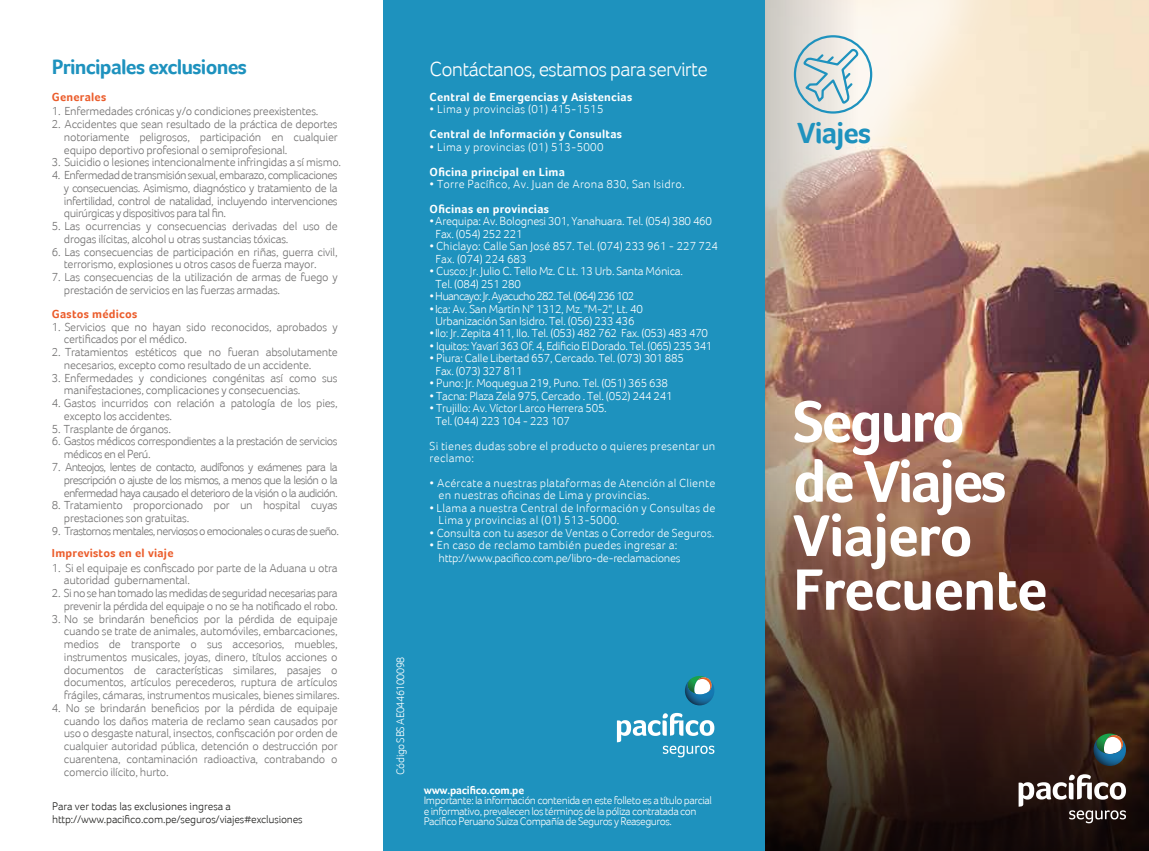
<style>
.page{position:relative;width:1149px;height:851px;background:#fff}
.page>*{position:absolute;margin:0;border:0;box-sizing:border-box;transform-origin:0 0}
.t1{font:700 60px/54px "Foco";letter-spacing:-.02em;color:#fff}
.t2{font:700 60px/60px "Foco";letter-spacing:-.045em;color:#fff}
.t3{font:700 30px "Foco";letter-spacing:-.03em;color:#1e92be}
.t4{font:300 21px "Foco";letter-spacing:-.035em;color:#fff}
.t5{font:700 21px "Foco";letter-spacing:-.035em;color:#1e92be}
.t6{font:300 12px/12.8px "Foco";letter-spacing:-.02em;color:#706f6f}
.t7{font:300 12px/12.5px "Foco";letter-spacing:-.02em;color:#fff}
.t8{font:300 12px/12.5px "Foco";letter-spacing:.02em;color:#fff}
.t9{font:300 12px/12.8px "Foco";letter-spacing:-.04em;color:#706f6f}
.t10{font:300 12px/12.5px "Foco";color:#fff}
.t11{font:700 12px "Foco";letter-spacing:.02em;color:#fff}
.t12{font:300 12px "Foco";letter-spacing:-.055em;color:#706f6f}
.t13{font:700 12px "Foco";letter-spacing:.02em;color:#eb5c2b}
.t14{font:300 12px "Foco";letter-spacing:-.06em;color:#fff}
.t15{font:300 11.25px/10.5px "Foco";letter-spacing:-.04em;color:#fff}
.t16{font:300 11.25px/13.5px "Foco";letter-spacing:-.015em;color:#1d1d1b}
.t17{font:700 11.25px "Foco";letter-spacing:-.02em;color:#fff}
</style>
<div class="page">
<div style="left:383px;top:0;width:381px;height:850px;background:#1e92be"></div>
<svg style="left:685px;top:676px;width:29px;height:29px"></svg>
<svg style="left:616px;top:712px;width:98px;height:45px"></svg>
<img style="left:1019px;top:0;width:129px;height:331px">
<img style="left:902px;top:0;width:117px;height:331px">
<img style="left:902px;top:331px;width:246px;height:519px">
<img style="left:765px;top:0;width:137px;height:850px">
<svg style="left:1093px;top:733px;width:32px;height:32px"></svg>
<svg style="left:1018px;top:774px;width:107px;height:49px"></svg>
<div style="left:793px;top:35px;width:79px;height:79px;border:2px solid #1e92be;border-radius:50%"></div>
<svg style="left:802px;top:49px;width:56px;height:68px;background:#c3d6da"></svg>
<h3 class="t5" style="left:52px;top:55px;width:196px">Principales exclusiones</h3>
<p class="t13" style="left:52px;top:90px;width:56px">Generales</p>
<p class="t6" style="left:52px;top:105px;width:268px">1. Enfermedades crónicas y/o condiciones preexistentes.</p>
<p class="t6" style="left:64px;top:118px;width:275px;text-align:justify;text-indent:-12px">2. Accidentes que sean resultado de la práctica de deportes notoriamente peligrosos, participación en cualquier equipo deportivo profesional o semiprofesional.</p>
<p class="t6" style="left:52px;top:156px;width:291px">3. Suicidio o lesiones intencionalmente infringidas a sí mismo.</p>
<p class="t6" style="left:64px;top:169px;width:275px;text-align:justify;text-indent:-12px">4. Enfermedad de transmisión sexual, embarazo, complicaciones y consecuencias. Asimismo, diagnóstico y tratamiento de la infertilidad, control de natalidad, incluyendo intervenciones quirúrgicas y dispositivos para tal fin.</p>
<p class="t6" style="left:64px;top:220px;width:275px;text-indent:-12px">5. Las ocurrencias y consecuencias derivadas del uso de drogas ilícitas, alcohol u otras sustancias tóxicas.</p>
<p class="t6" style="left:64px;top:245px;width:275px;text-indent:-12px">6. Las consecuencias de participación en riñas, guerra civil, terrorismo, explosiones u otros casos de fuerza mayor.</p>
<p class="t6" style="left:64px;top:270px;width:275px;text-indent:-12px">7. Las consecuencias de la utilización de armas de fuego y prestación de servicios en las fuerzas armadas.</p>
<p class="t13" style="left:52px;top:307px;width:87px">Gastos médicos</p>
<p class="t6" style="left:64px;top:320px;width:275px;text-indent:-12px">1. Servicios que no hayan sido reconocidos, aprobados y certificados por el médico.</p>
<p class="t6" style="left:64px;top:345px;width:275px;text-indent:-12px">2. Tratamientos estéticos que no fueran absolutamente necesarios, excepto como resultado de un accidente.</p>
<p class="t6" style="left:64px;top:371px;width:275px;text-indent:-12px">3. Enfermedades y condiciones congénitas así como sus manifestaciones, complicaciones y consecuencias.</p>
<p class="t6" style="left:64px;top:396px;width:275px;text-indent:-12px">4. Gastos incurridos con relación a patología de los pies, excepto los accidentes.</p>
<p class="t6" style="left:52px;top:422px;width:120px">5. Trasplante de órganos.</p>
<p class="t9" style="left:64px;top:435px;width:275px;text-indent:-12px">6. Gastos médicos correspondientes a la prestación de servicios médicos en el Perú.</p>
<p class="t6" style="left:64px;top:460px;width:275px;text-align:justify;text-indent:-12px">7. Anteojos, lentes de contacto, audífonos y exámenes para la prescripción o ajuste de los mismos, a menos que la lesión o la enfermedad haya causado el deterioro de la visión o la audición.</p>
<p class="t6" style="left:64px;top:498px;width:275px;text-indent:-12px">8. Tratamiento proporcionado por un hospital cuyas prestaciones son gratuitas.</p>
<p class="t12" style="left:52px;top:523px;width:288px">9. Trastornos mentales, nerviosos o emocionales o curas de sueño.</p>
<p class="t13" style="left:52px;top:546px;width:123px">Imprevistos en el viaje</p>
<p class="t6" style="left:64px;top:561px;width:275px;text-indent:-12px">1. Si el equipaje es confiscado por parte de la Aduana u otra autoridad gubernamental.</p>
<p class="t9" style="left:52px;top:586px;width:287px;text-align:right">2. Si no se han tomado las medidas de seguridad necesarias para prevenir la pérdida del equipaje o no se ha notificado el robo.</p>
<p class="t6" style="left:64px;top:612px;width:277px;text-indent:-12px">3. No se brindarán beneficios por la pérdida de equipaje cuando se trate de animales, automóviles, embarcaciones, medios de transporte o sus accesorios, muebles, instrumentos musicales, joyas, dinero, títulos acciones o documentos de características similares, pasajes o documentos, artículos perecederos, ruptura de artículos frágiles, cámaras, instrumentos musicales, bienes similares.</p>
<p class="t6" style="left:64px;top:701px;width:275px;text-align:justify;text-indent:-12px">4. No se brindarán beneficios por la pérdida de equipaje cuando los daños materia de reclamo sean causados por uso o desgaste natural, insectos, confiscación por orden de cualquier autoridad pública, detención o destrucción por cuarentena, contaminación radioactiva, contrabando o comercio ilícito, hurto.</p>
<p class="t16" style="left:52px;top:799px;width:252px">Para ver todas las exclusiones ingresa a http://www.pacifico.com.pe/seguros/viajes#exclusiones</p>
<h3 class="t4" style="left:429px;top:57px;width:279px">Contáctanos, estamos para servirte</h3>
<p class="t11" style="left:429px;top:90px;width:204px">Central de Emergencias y Asistencias</p>
<p class="t8" style="left:429px;top:103px;width:175px">• Lima y provincias (01) 415-1515</p>
<p class="t11" style="left:429px;top:127px;width:194px">Central de Información y Consultas</p>
<p class="t8" style="left:429px;top:140px;width:175px">• Lima y provincias (01) 513-5000</p>
<p class="t11" style="left:429px;top:164px;width:137px">Oficina principal en Lima</p>
<p class="t8" style="left:429px;top:177px;width:256px">• Torre Pacífico, Av. Juan de Arona 830, San Isidro.</p>
<p class="t11" style="left:429px;top:202px;width:121px">Oficinas en provincias</p>
<p class="t7" style="left:435px;top:215px;width:278px;text-indent:-6px">• Arequipa: Av. Bolognesi 301, Yanahuara. Tel. (054) 380 460<br>Fax. (054) 252 221</p>
<p class="t10" style="left:435px;top:240px;width:284px;text-indent:-6px">• Chiclayo: Calle San José 857. Tel. (074) 233 961 - 227 724<br>Fax. (074) 224 683</p>
<p class="t7" style="left:435px;top:265px;width:249px;text-indent:-6px">• Cusco: Jr. Julio C. Tello Mz. C Lt. 13 Urb. Santa Mónica.<br>Tel. (084) 251 280</p>
<p class="t14" style="left:429px;top:289px;width:206px">• Huancayo: Jr. Ayacucho 282. Tel. (064) 236 102</p>
<p class="t7" style="left:429px;top:302px;width:215px;text-align:center">• Ica: Av. San Martín N° 1312, Mz. "M-2", Lt. 40<br>Urbanización San Isidro. Tel. (056) 233 436</p>
<p class="t7" style="left:429px;top:327px;width:280px">• Ilo: Jr. Zepita 411, Ilo. Tel. (053) 482 762 Fax. (053) 483 470</p>
<p class="t7" style="left:429px;top:339px;width:284px">• Iquitos: Yavarí 363 Of. 4, Edificio El Dorado. Tel. (065) 235 341</p>
<p class="t7" style="left:435px;top:352px;width:250px;text-indent:-6px">• Piura: Calle Libertad 657, Cercado. Tel. (073) 301 885<br>Fax. (073) 327 811</p>
<p class="t7" style="left:429px;top:377px;width:240px">• Puno: Jr. Moquegua 219, Puno. Tel. (051) 365 638</p>
<p class="t7" style="left:429px;top:389px;width:244px">• Tacna: Plaza Zela 975, Cercado . Tel. (052) 244 241</p>
<p class="t7" style="left:435px;top:402px;width:173px;text-indent:-6px">• Trujillo: Av. Víctor Larco Herrera 505.<br>Tel. (044) 223 104 - 223 107</p>
<p class="t8" style="left:429px;top:439px;width:287px">Si tienes dudas sobre el producto o quieres presentar un reclamo:</p>
<p class="t8" style="left:438px;top:476px;width:278px;text-indent:-9px">• Acércate a nuestras plataformas de Atención al Cliente en nuestras oficinas de Lima y provincias.</p>
<p class="t8" style="left:438px;top:501px;width:278px;text-indent:-9px">• Llama a nuestra Central de Información y Consultas de<br>Lima y provincias al (01) 513-5000.</p>
<p class="t10" style="left:429px;top:526px;width:286px">• Consulta con tu asesor de Ventas o Corredor de Seguros.</p>
<p class="t7" style="left:429px;top:538px;width:252px;text-align:right">• En caso de reclamo también puedes ingresar a: http://www.pacifico.com.pe/libro-de-reclamaciones</p>
<p class="t15" style="left:395px;top:774px;width:120px;rotate:-90deg">Código SBS AE0446100098</p>
<p class="t17" style="left:423px;top:783px;width:102px">www.pacifico.com.pe</p>
<p class="t15" style="left:423px;top:794px;width:289px">Importante: la información contenida en este folleto es a título parcial e informativo, prevalecen los términos de la póliza contratada con<br>Pacífico Peruano Suiza Compañía de Seguros y Reaseguros.</p>
<h2 class="t3" style="left:796px;top:115px;width:75px">Viajes</h2>
<h1 class="t2" style="left:792px;top:390px;width:215px">Seguro de Viajes</h1>
<h1 class="t1" style="left:792px;top:507px;width:256px">Viajero<br>Frecuente</h1>
</div>
